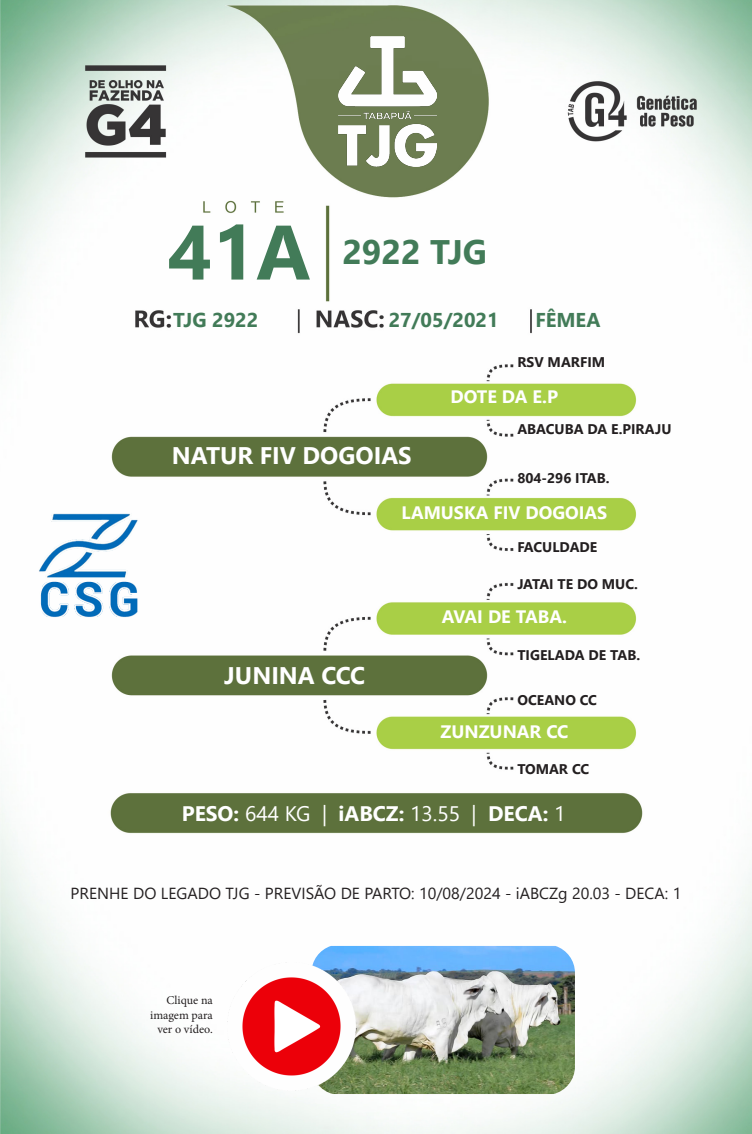
<style>
.page{position:relative;width:752px;height:1134px;background:#fff}
.page>*{position:absolute;margin:0;border:0;box-sizing:border-box;transform-origin:0 0}
.t1{font:700 77px "Segoe UI";color:#427b58}
.t2{font:700 34px "Segoe UI";color:#427b58}
.t3{font:700 24px "Segoe UI";color:#fff}
.t4{font:700 21px "Segoe UI";color:#fff}
.t5{font:700 20px "Segoe UI";color:#427b58}
.t6{font:700 18px "Segoe UI";color:#fff}
.t7{font:16px "Segoe UI";color:#231f20}
.t8{font:700 14px "Segoe UI";color:#231f20}
.t9{font:12px "Minion Pro";color:#231f20}
.s1{font-weight:400}
</style>
<div class="page">
<img style="left:0;top:0;width:751px;height:1134px">
<img style="left:338px;top:36px;width:98px;height:130px">
<img style="left:311px;top:946px;width:263px;height:148px">
<img style="left:227px;top:963px;width:128px;height:128px">
<img style="left:34px;top:510px;width:108px;height:107px">
<p class="t1" style="left:167px;top:180px;width:144px">41A</p>
<p class="t2" style="left:342px;top:220px;width:146px">2922 TJG</p>
<p class="t5" style="left:173px;top:301px;width:87px">TJG 2922</p>
<p class="t5" style="left:388px;top:301px;width:111px">27/05/2021</p>
<p class="t5" style="left:535px;top:301px;width:67px">FÊMEA</p>
<p class="t8" style="left:517px;top:349px;width:89px">RSV MARFIM</p>
<p class="t3" style="left:172px;top:433px;width:241px">NATUR FIV DOGOIAS</p>
<p class="t6" style="left:450px;top:380px;width:109px">DOTE DA E.P</p>
<p class="t8" style="left:517px;top:416px;width:155px">ABACUBA DA E.PIRAJU</p>
<p class="t8" style="left:517px;top:465px;width:94px">804-296 ITAB.</p>
<p class="t6" style="left:401px;top:496px;width:207px">LAMUSKA FIV DOGOIAS</p>
<p class="t8" style="left:517px;top:534px;width:81px">FACULDADE</p>
<p class="t8" style="left:517px;top:571px;width:122px">JATAI TE DO MUC.</p>
<p class="t3" style="left:224px;top:652px;width:142px">JUNINA CCC</p>
<p class="t6" style="left:441px;top:600px;width:126px">AVAI DE TABA.</p>
<p class="t8" style="left:517px;top:642px;width:124px">TIGELADA DE TAB.</p>
<p class="t8" style="left:517px;top:687px;width:81px">OCEANO CC</p>
<p class="t6" style="left:440px;top:715px;width:129px">ZUNZUNAR CC</p>
<p class="t8" style="left:517px;top:756px;width:73px">TOMAR CC</p>
<p class="t4" style="left:182px;top:793px;width:385px">PESO: <span class="s1">644 KG |</span> iABCZ: <span class="s1">13.55 |</span> DECA: <span class="s1">1</span></p>
<p class="t7" style="left:71px;top:878px;width:612px">PRENHE DO LEGADO TJG - PREVISÃO DE PARTO: 10/08/2024 - iABCZg 20.03 - DECA: 1</p>
<p class="t9" style="left:166px;top:992px;width:48px">Clique na</p>
<p class="t9" style="left:150px;top:1007px;width:64px">imagem para</p>
<p class="t9" style="left:157px;top:1021px;width:57px">ver o vídeo.</p>
</div>
